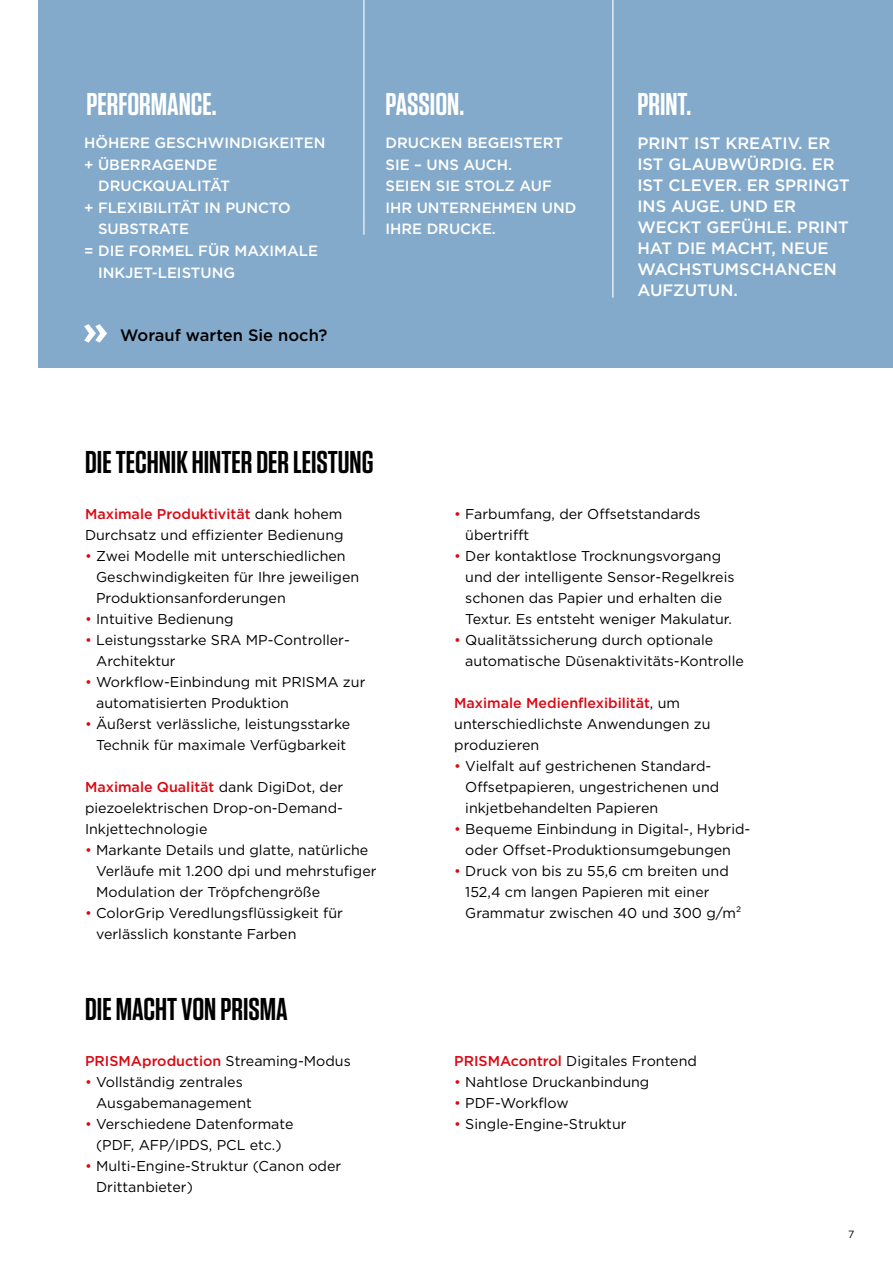
<style>
.page{position:relative;width:893px;height:1263px;background:#fff}
.page>*{position:absolute;margin:0;border:0;box-sizing:border-box;transform-origin:0 0}
.t1{font:600 31.5px "Tungsten";color:#000}
.t2{font:600 31.5px "Tungsten";color:#fff}
.t3{font:500 16.5px/21px "Gotham";color:#fff}
.t4{font:500 16.5px "Gotham";color:#000}
.t5{font:500 14.85px/21.6px "Gotham";color:#fff}
.t6{font:14.25px/21px "Gotham";color:#000}
.t7{font:500 14.25px "Gotham";color:#db0812}
.t8{font:10.5px "Gotham";color:#000}
.s1{font-weight:500;color:#db0812}
.s2{color:#db0812}
.s3{font-weight:400;color:#000}
</style>
<div class="page">
<div style="left:39px;top:0;width:854px;height:368px;background:#84aacb"></div>
<hr style="left:363px;top:0;width:1px;height:235px;background:#fff">
<hr style="left:612px;top:0;width:1px;height:298px;background:#fff">
<svg style="left:84px;top:324px;width:23px;height:19px"></svg>
<h1 class="t2" style="left:86px;top:87px;width:132px">PERFORMANCE.</h1>
<p class="t5" style="left:84px;top:132px;width:243px">HÖHERE GESCHWINDIGKEITEN</p>
<p class="t5" style="left:84px;top:153px;width:135px">+ ÜBERRAGENDE</p>
<p class="t5" style="left:98px;top:175px;width:133px">DRUCKQUALITÄT</p>
<p class="t5" style="left:84px;top:196px;width:208px">+ FLEXIBILITÄT IN PUNCTO</p>
<p class="t5" style="left:98px;top:218px;width:93px">SUBSTRATE</p>
<p class="t5" style="left:84px;top:240px;width:235px">= DIE FORMEL FÜR MAXIMALE</p>
<p class="t5" style="left:98px;top:261px;width:139px">INKJET-LEISTUNG</p>
<p class="t4" style="left:120px;top:324px;width:209px">Worauf warten Sie noch?</p>
<h1 class="t2" style="left:385px;top:87px;width:80px">PASSION.</h1>
<p class="t5" style="left:385px;top:132px;width:193px">DRUCKEN BEGEISTERT<br>SIE – UNS AUCH.<br>SEIEN SIE STOLZ AUF<br>IHR UNTERNEHMEN UND<br>IHRE DRUCKE.</p>
<h1 class="t2" style="left:637px;top:87px;width:55px">PRINT.</h1>
<p class="t3" style="left:637px;top:133px;width:214px">PRINT IST KREATIV. ER<br>IST GLAUBWÜRDIG. ER<br>IST CLEVER. ER SPRINGT<br>INS AUGE. UND ER<br>WECKT GEFÜHLE. PRINT<br>HAT DIE MACHT, NEUE<br>WACHSTUMSCHANCEN<br>AUFZUTUN.</p>
<h1 class="t1" style="left:85px;top:445px;width:290px">DIE TECHNIK HINTER DER LEISTUNG</h1>
<p class="t6" style="left:85px;top:503px;width:260px"><span class="s1">Maximale Produktivität</span> dank hohem<br>Durchsatz und effizienter Bedienung</p>
<p class="t6" style="left:96px;top:545px;width:265px;text-indent:-11px"><span class="s2">•</span> Zwei Modelle mit unterschiedlichen<br>Geschwindigkeiten für Ihre jeweiligen<br>Produktionsanforderungen</p>
<p class="t6" style="left:85px;top:608px;width:150px"><span class="s2">•</span> Intuitive Bedienung</p>
<p class="t6" style="left:96px;top:629px;width:255px;text-indent:-11px"><span class="s2">•</span> Leistungsstarke SRA MP-Controller-<br>Architektur</p>
<p class="t6" style="left:96px;top:671px;width:271px;text-indent:-11px"><span class="s2">•</span> Workflow-Einbindung mit PRISMA zur automatisierten Produktion</p>
<p class="t6" style="left:85px;top:713px;width:267px;text-align:center"><span class="s2">•</span> Äußerst verlässliche, leistungsstarke<br>Technik für maximale Verfügbarkeit</p>
<p class="t6" style="left:85px;top:776px;width:260px;text-align:justify"><span class="s1">Maximale Qualität</span> dank DigiDot, der piezoelektrischen Drop-on-Demand-Inkjettechnologie</p>
<p class="t6" style="left:96px;top:839px;width:282px;text-indent:-11px"><span class="s2">•</span> Markante Details und glatte, natürliche<br>Verläufe mit 1.200 dpi und mehrstufiger<br>Modulation der Tröpfchengröße</p>
<p class="t6" style="left:96px;top:902px;width:248px;text-indent:-11px"><span class="s2">•</span> ColorGrip Veredlungsflüssigkeit für verlässlich konstante Farben</p>
<h1 class="t1" style="left:85px;top:993px;width:204px">DIE MACHT VON PRISMA</h1>
<p class="t7" style="left:85px;top:1051px;width:267px">PRISMAproduction <span class="s3">Streaming-Modus</span></p>
<p class="t6" style="left:96px;top:1071px;width:157px;text-indent:-11px"><span class="s2">•</span> Vollständig zentrales<br>Ausgabemanagement</p>
<p class="t6" style="left:85px;top:1113px;width:210px;text-align:center"><span class="s2">•</span> Verschiedene Datenformate (PDF, AFP/IPDS, PCL etc.)</p>
<p class="t6" style="left:96px;top:1155px;width:247px;text-indent:-11px"><span class="s2">•</span> Multi-Engine-Struktur (Canon oder<br>Drittanbieter)</p>
<p class="t6" style="left:465px;top:503px;width:237px;text-indent:-11px"><span class="s2">•</span> Farbumfang, der Offsetstandards übertrifft</p>
<p class="t6" style="left:465px;top:545px;width:271px;text-indent:-11px"><span class="s2">•</span> Der kontaktlose Trocknungsvorgang und der intelligente Sensor-Regelkreis schonen das Papier und erhalten die Textur. Es entsteht weniger Makulatur.</p>
<p class="t6" style="left:465px;top:629px;width:280px;text-indent:-11px"><span class="s2">•</span> Qualitätssicherung durch optionale automatische Düsenaktivitäts-Kontrolle</p>
<p class="t6" style="left:454px;top:692px;width:258px"><span class="s1">Maximale Medienflexibilität</span>, um unterschiedlichste Anwendungen zu produzieren</p>
<p class="t6" style="left:465px;top:755px;width:255px;text-indent:-11px"><span class="s2">•</span> Vielfalt auf gestrichenen Standard-<br>Offsetpapieren, ungestrichenen und inkjetbehandelten Papieren</p>
<p class="t6" style="left:454px;top:818px;width:298px;text-align:center"><span class="s2">•</span> Bequeme Einbindung in Digital-, Hybrid&shy;oder Offset-Produktionsumgebungen</p>
<p class="t6" style="left:465px;top:860px;width:278px;text-indent:-11px"><span class="s2">•</span> Druck von bis zu 55,6 cm breiten und<br>152,4 cm langen Papieren mit einer<br>Grammatur zwischen 40 und 300 g/m²</p>
<p class="t6" style="left:454px;top:1050px;width:244px"><span class="s1">PRISMAcontrol</span> Digitales Frontend</p>
<p class="t6" style="left:454px;top:1071px;width:197px"><span class="s2">•</span> Nahtlose Druckanbindung</p>
<p class="t6" style="left:454px;top:1092px;width:116px"><span class="s2">•</span> PDF-Workflow</p>
<p class="t6" style="left:454px;top:1113px;width:174px"><span class="s2">•</span> Single-Engine-Struktur</p>
<p class="t8" style="left:848px;top:1228px;width:8px">7</p>
</div>
